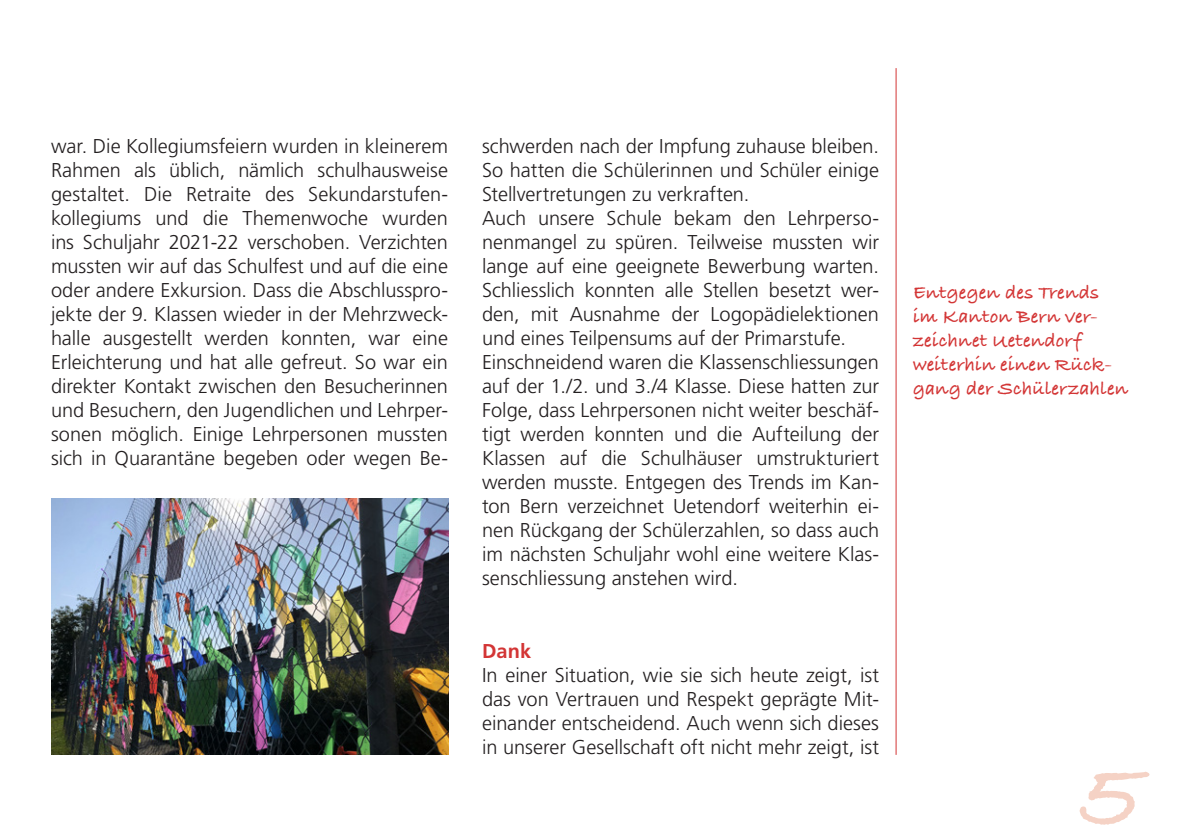
<style>
.page{position:relative;width:1191px;height:840px;background:#fff}
.page>*{position:absolute;margin:0;border:0;box-sizing:border-box;transform-origin:0 0}
.t1{font:700 100px "Bradley Hand ITCTT";color:#f5d2c5}
.t2{font:300 20px/24px "Frutiger LT Std";color:#231f20;text-align:justify}
.t3{font:700 20px/24px "Bradley Hand ITCTT";letter-spacing:.01em;color:#d33535}
.t4{font:700 20px "Frutiger LT Std";color:#d33535}
</style>
<div class="page">
<hr style="left:895px;top:68px;width:1px;height:686px;background:#d33535">
<img style="left:51px;top:498px;width:397px;height:256px">
<p class="t2" style="left:51px;top:134px;width:398px">war. Die Kollegiumsfeiern wurden in kleinerem Rahmen als üblich, nämlich schulhausweise gestaltet. Die Retraite des Sekundarstufen&shy;kollegiums und die Themenwoche wurden ins Schuljahr 2021-22 verschoben. Verzichten mussten wir auf das Schulfest und auf die eine oder andere Exkursion. Dass die Abschlusspro&shy;jekte der 9. Klassen wieder in der Mehrzweck&shy;halle ausgestellt werden konnten, war eine Erleichterung und hat alle gefreut. So war ein direkter Kontakt zwischen den Besucherinnen und Besuchern, den Jugendlichen und Lehrper&shy;sonen möglich. Einige Lehrpersonen mussten sich in Quarantäne begeben oder wegen Be-</p>
<p class="t2" style="left:482px;top:134px;width:398px;text-align:left">schwerden nach der Impfung zuhause bleiben.<br>So hatten die Schülerinnen und Schüler einige Stellvertretungen zu verkraften.<br>Auch unsere Schule bekam den Lehrperso&shy;nenmangel zu spüren. Teilweise mussten wir lange auf eine geeignete Bewerbung warten.<br>Schliesslich konnten alle Stellen besetzt wer&shy;den, mit Ausnahme der Logopädielektionen und eines Teilpensums auf der Primarstufe.<br>Einschneidend waren die Klassenschliessungen auf der 1./2. und 3./4 Klasse. Diese hatten zur Folge, dass Lehrpersonen nicht weiter beschäf&shy;tigt werden konnten und die Aufteilung der Klassen auf die Schulhäuser umstrukturiert werden musste. Entgegen des Trends im Kan&shy;ton Bern verzeichnet Uetendorf weiterhin ei&shy;nen Rückgang der Schülerzahlen, so dass auch im nächsten Schuljahr wohl eine weitere Klas&shy;senschliessung anstehen wird.</p>
<p class="t4" style="left:482px;top:638px;width:51px">Dank</p>
<p class="t2" style="left:482px;top:662px;width:398px">In einer Situation, wie sie sich heute zeigt, ist das von Vertrauen und Respekt geprägte Mit&shy;einander entscheidend. Auch wenn sich dieses in unserer Gesellschaft oft nicht mehr zeigt, ist</p>
<p class="t3" style="left:913px;top:279px;width:217px">Entgegen des Trends im Kanton Bern ver&shy;zeichnet Uetendorf weiterhin einen Rück&shy;gang der Schülerzahlen</p>
<h1 class="t1" style="left:1080px;top:718px;width:62px">5</h1>
</div>
